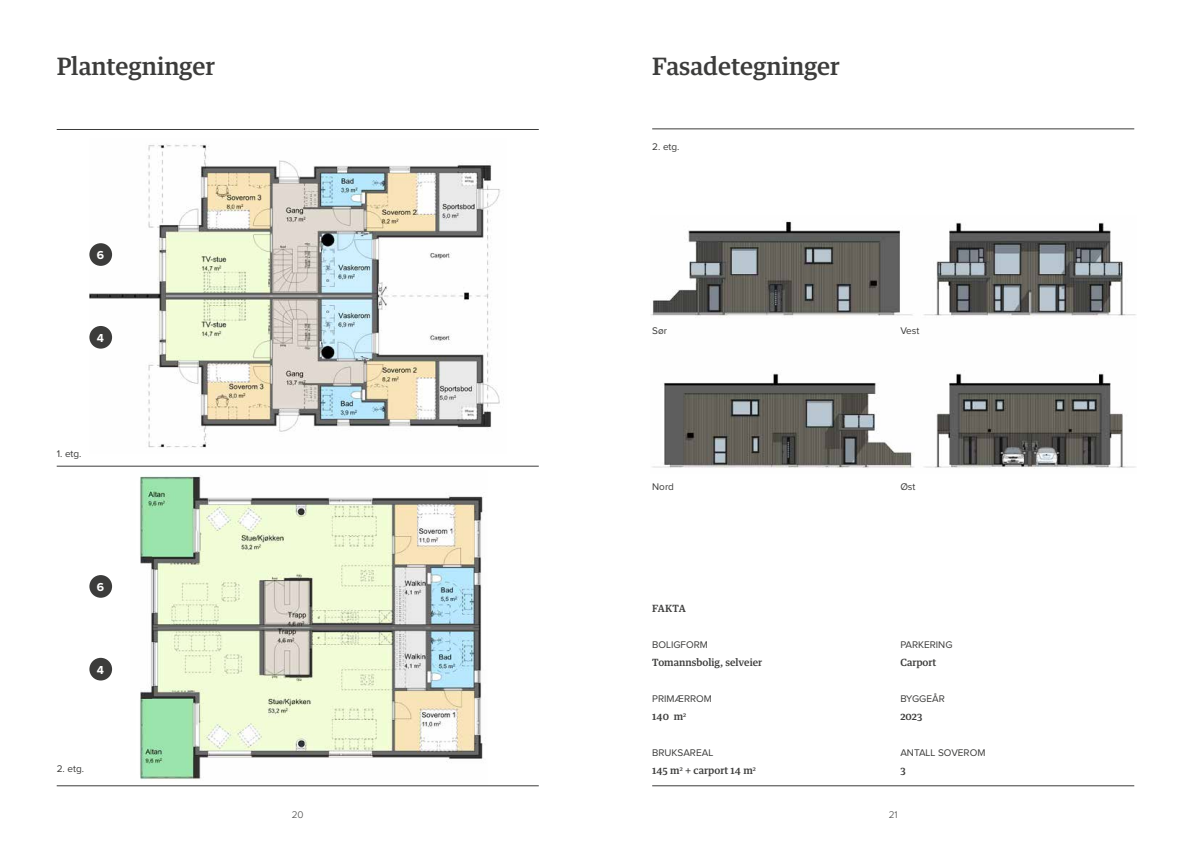
<style>
.page{position:relative;width:1191px;height:842px;background:#fff}
.page>*{position:absolute;margin:0;border:0;box-sizing:border-box;transform-origin:0 0}
.t1{font:500 24px "Guardian Text Egyp";color:#3c3c3b}
.t2{font:700 12px "Proxima Nova";color:#fff}
.t3{font:10px "Proxima Nova";color:#3c3c3b}
.t4{font:500 10px "Guardian Text Egyp";color:#3c3c3b}
.t5{font:300 10px "Proxima Nova";color:#3c3c3b}
</style>
<div class="page">
<img style="left:89px;top:144px;width:412px;height:304px">
<img style="left:140px;top:475px;width:343px;height:305px">
<hr style="left:57px;top:129px;width:482px;height:1px;background:#3c3c3b">
<hr style="left:57px;top:786px;width:482px;height:1px;background:#3c3c3b">
<hr style="left:652px;top:786px;width:482px;height:1px;background:#3c3c3b">
<hr style="left:652px;top:129px;width:482px;height:1px;background:#3c3c3b">
<img style="left:651px;top:221px;width:485px;height:248px">
<hr style="left:57px;top:466px;width:482px;height:1px;background:#3c3c3b">
<div style="left:89px;top:326px;width:23px;height:23px;background:#3c3c3b;border-radius:50%"></div>
<div style="left:89px;top:243px;width:23px;height:23px;background:#3c3c3b;border-radius:50%"></div>
<div style="left:89px;top:658px;width:23px;height:22px;background:#3c3c3b;border-radius:50%"></div>
<div style="left:89px;top:575px;width:23px;height:23px;background:#3c3c3b;border-radius:50%"></div>
<h1 class="t1" style="left:57px;top:47px;width:160px">Plantegninger</h1>
<p class="t2" style="left:97px;top:250px;width:9px">6</p>
<p class="t2" style="left:97px;top:333px;width:9px">4</p>
<p class="t3" style="left:57px;top:449px;width:26px">1. etg.</p>
<p class="t2" style="left:97px;top:582px;width:9px">6</p>
<p class="t2" style="left:97px;top:664px;width:9px">4</p>
<p class="t3" style="left:57px;top:764px;width:29px">2. etg.</p>
<h1 class="t1" style="left:652px;top:47px;width:189px">Fasadetegninger</h1>
<p class="t3" style="left:652px;top:142px;width:29px">2. etg.</p>
<p class="t3" style="left:652px;top:326px;width:16px">Sør</p>
<p class="t3" style="left:900px;top:326px;width:21px">Vest</p>
<p class="t3" style="left:652px;top:482px;width:23px">Nord</p>
<p class="t3" style="left:900px;top:482px;width:17px">Øst</p>
<p class="t4" style="left:652px;top:600px;width:35px">FAKTA</p>
<p class="t3" style="left:652px;top:640px;width:57px">BOLIGFORM</p>
<p class="t4" style="left:652px;top:654px;width:112px">Tomannsbolig, selveier</p>
<p class="t3" style="left:652px;top:694px;width:61px">PRIMÆRROM</p>
<p class="t4" style="left:652px;top:708px;width:36px">140 m<sup>2</sup></p>
<p class="t3" style="left:652px;top:748px;width:63px">BRUKSAREAL</p>
<p class="t4" style="left:652px;top:762px;width:105px">145 m<sup>2</sup> + carport 14 m<sup>2</sup></p>
<p class="t3" style="left:900px;top:640px;width:54px">PARKERING</p>
<p class="t4" style="left:900px;top:654px;width:38px">Carport</p>
<p class="t3" style="left:900px;top:694px;width:46px">BYGGEÅR</p>
<p class="t4" style="left:900px;top:708px;width:23px">2023</p>
<p class="t3" style="left:900px;top:748px;width:87px">ANTALL SOVEROM</p>
<p class="t4" style="left:900px;top:762px;width:7px">3</p>
<p class="t5" style="left:292px;top:810px;width:13px">20</p>
<p class="t5" style="left:888px;top:810px;width:10px">21</p>
</div>
